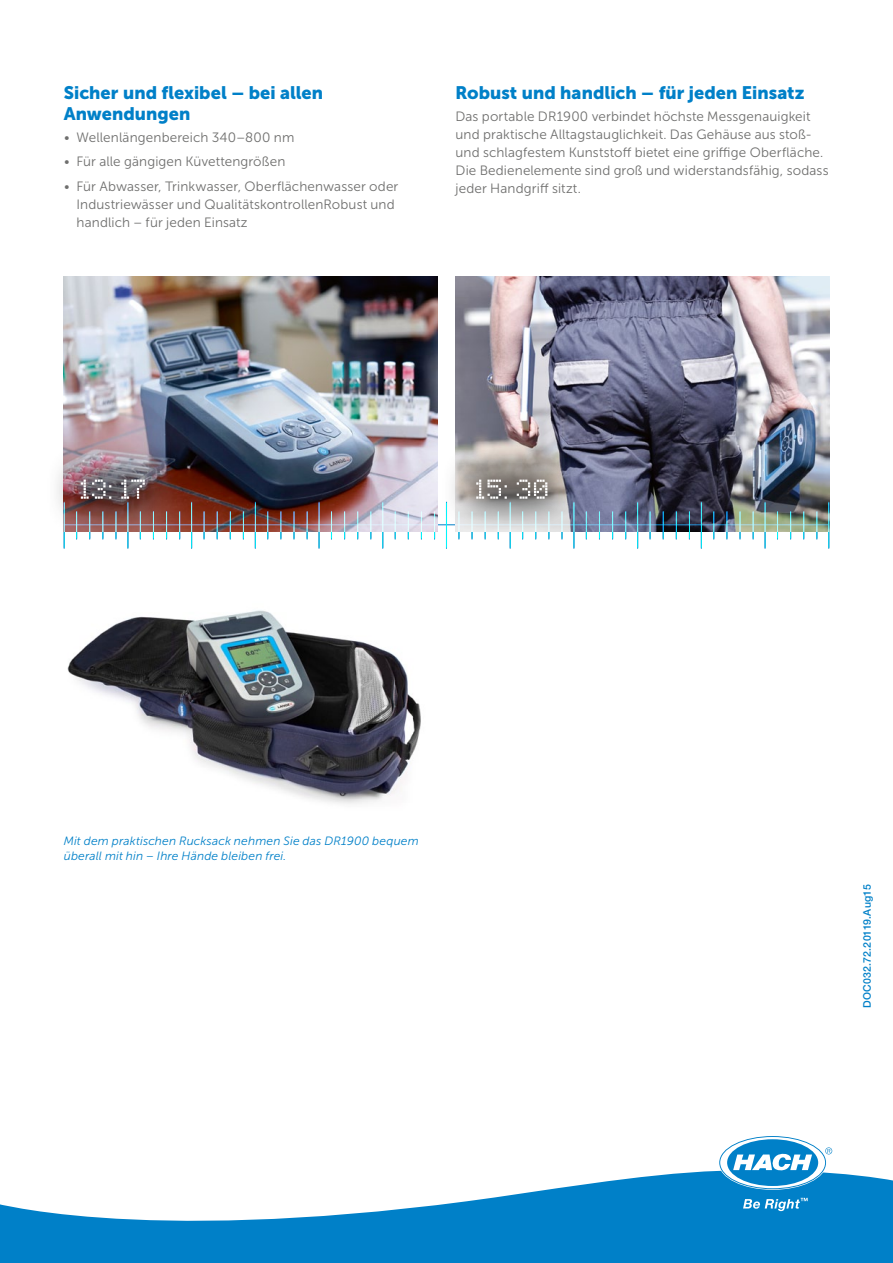
<style>
.page{position:relative;width:893px;height:1263px;background:#fff}
.page>*{position:absolute;margin:0;border:0;box-sizing:border-box;transform-origin:0 0}
.t1{font:18px/21px "Museo Sans Cyrl 900";color:#0080c8}
.t2{font:13.5px/18px "Museo Sans Cyrl 300";letter-spacing:.01em;color:#6f6f6e}
.t3{font:italic 12px/15px "Museo Sans Cyrl 300";letter-spacing:.015em;color:#0080c8}
.t4{font:500 10.5px "Helvetica Neue LTW1 G";letter-spacing:.015em;color:#0080c8}
</style>
<div class="page">
<svg style="left:0;top:1170px;width:893px;height:93px;fill:#0080c8"></svg>
<svg style="left:720px;top:1137px;width:112px;height:51px"></svg>
<svg style="left:743px;top:1198px;width:65px;height:13px"></svg>
<img style="left:64px;top:276px;width:373px;height:255px">
<img style="left:455px;top:276px;width:374px;height:255px">
<div style="left:45px;top:443px;width:135px;height:93px;background:#000;opacity:.8"></div>
<svg style="left:81px;top:480px;width:30px;height:19px"></svg>
<svg style="left:121px;top:480px;width:24px;height:19px"></svg>
<div style="left:440px;top:443px;width:144px;height:93px;background:#000;opacity:.8"></div>
<svg style="left:476px;top:480px;width:31px;height:19px"></svg>
<svg style="left:517px;top:480px;width:30px;height:19px"></svg>
<hr style="left:64px;top:502px;width:1px;height:46px;background:#0080c8">
<hr style="left:128px;top:502px;width:1px;height:46px;background:#0080c8">
<hr style="left:191px;top:502px;width:1px;height:46px;background:#0080c8">
<hr style="left:255px;top:502px;width:1px;height:46px;background:#0080c8">
<hr style="left:319px;top:502px;width:1px;height:46px;background:#0080c8">
<hr style="left:382px;top:502px;width:1px;height:46px;background:#0080c8">
<hr style="left:446px;top:502px;width:1px;height:46px;background:#0080c8">
<hr style="left:510px;top:502px;width:1px;height:46px;background:#0080c8">
<hr style="left:574px;top:502px;width:1px;height:46px;background:#0080c8">
<hr style="left:637px;top:502px;width:1px;height:46px;background:#0080c8">
<hr style="left:701px;top:502px;width:1px;height:46px;background:#0080c8">
<hr style="left:765px;top:502px;width:1px;height:46px;background:#0080c8">
<hr style="left:828px;top:502px;width:1px;height:46px;background:#0080c8">
<hr style="left:64px;top:503px;width:1px;height:46px;background:#0080c8">
<svg style="left:76px;top:511px;width:1px;height:28px"></svg>
<svg style="left:89px;top:511px;width:1px;height:28px"></svg>
<svg style="left:102px;top:511px;width:2px;height:28px"></svg>
<svg style="left:116px;top:511px;width:1px;height:28px"></svg>
<hr style="left:127px;top:503px;width:1px;height:46px;background:#0080c8">
<svg style="left:140px;top:511px;width:1px;height:28px"></svg>
<svg style="left:153px;top:511px;width:1px;height:28px"></svg>
<svg style="left:166px;top:511px;width:1px;height:28px"></svg>
<svg style="left:179px;top:511px;width:1px;height:28px"></svg>
<hr style="left:191px;top:503px;width:1px;height:46px;background:#0080c8">
<svg style="left:204px;top:511px;width:1px;height:28px"></svg>
<svg style="left:217px;top:511px;width:1px;height:28px"></svg>
<svg style="left:230px;top:511px;width:1px;height:28px"></svg>
<svg style="left:243px;top:511px;width:1px;height:28px"></svg>
<hr style="left:255px;top:503px;width:1px;height:46px;background:#0080c8">
<svg style="left:267px;top:511px;width:1px;height:28px"></svg>
<svg style="left:280px;top:511px;width:2px;height:28px"></svg>
<svg style="left:294px;top:511px;width:1px;height:28px"></svg>
<svg style="left:307px;top:511px;width:1px;height:28px"></svg>
<hr style="left:319px;top:503px;width:1px;height:46px;background:#0080c8">
<svg style="left:331px;top:511px;width:1px;height:28px"></svg>
<svg style="left:344px;top:511px;width:1px;height:28px"></svg>
<svg style="left:357px;top:511px;width:1px;height:28px"></svg>
<svg style="left:370px;top:511px;width:1px;height:28px"></svg>
<hr style="left:382px;top:503px;width:1px;height:46px;background:#0080c8">
<svg style="left:395px;top:511px;width:1px;height:28px"></svg>
<svg style="left:408px;top:511px;width:1px;height:28px"></svg>
<svg style="left:421px;top:511px;width:1px;height:28px"></svg>
<svg style="left:434px;top:511px;width:1px;height:28px"></svg>
<hr style="left:446px;top:503px;width:1px;height:46px;background:#0080c8">
<svg style="left:458px;top:511px;width:2px;height:28px"></svg>
<svg style="left:472px;top:511px;width:1px;height:28px"></svg>
<svg style="left:485px;top:511px;width:1px;height:28px"></svg>
<svg style="left:498px;top:511px;width:1px;height:28px"></svg>
<hr style="left:510px;top:503px;width:1px;height:46px;background:#0080c8">
<svg style="left:522px;top:511px;width:1px;height:28px"></svg>
<svg style="left:535px;top:511px;width:1px;height:28px"></svg>
<svg style="left:548px;top:511px;width:1px;height:28px"></svg>
<svg style="left:562px;top:511px;width:1px;height:28px"></svg>
<hr style="left:573px;top:503px;width:1px;height:46px;background:#0080c8">
<svg style="left:586px;top:511px;width:1px;height:28px"></svg>
<svg style="left:599px;top:511px;width:1px;height:28px"></svg>
<svg style="left:612px;top:511px;width:1px;height:28px"></svg>
<svg style="left:625px;top:511px;width:1px;height:28px"></svg>
<hr style="left:637px;top:503px;width:1px;height:46px;background:#0080c8">
<svg style="left:650px;top:511px;width:1px;height:28px"></svg>
<svg style="left:663px;top:511px;width:1px;height:28px"></svg>
<svg style="left:676px;top:511px;width:1px;height:28px"></svg>
<svg style="left:689px;top:511px;width:1px;height:28px"></svg>
<hr style="left:701px;top:503px;width:1px;height:46px;background:#0080c8">
<svg style="left:713px;top:511px;width:1px;height:28px"></svg>
<svg style="left:726px;top:511px;width:2px;height:28px"></svg>
<svg style="left:740px;top:511px;width:1px;height:28px"></svg>
<svg style="left:753px;top:511px;width:1px;height:28px"></svg>
<hr style="left:765px;top:503px;width:1px;height:46px;background:#0080c8">
<svg style="left:777px;top:511px;width:1px;height:28px"></svg>
<svg style="left:790px;top:511px;width:1px;height:28px"></svg>
<svg style="left:803px;top:511px;width:1px;height:28px"></svg>
<svg style="left:816px;top:511px;width:1px;height:28px"></svg>
<hr style="left:828px;top:503px;width:1px;height:46px;background:#0080c8">
<hr style="left:64px;top:524px;width:764px;height:1px;background:#0080c8">
<img style="left:67px;top:610px;width:354px;height:194px">
<h1 class="t1" style="left:64px;top:82px;width:261px">Sicher und flexibel – bei allen<br>Anwendungen</h1>
<p class="t2" style="left:64px;top:129px;width:232px">• Wellenlängenbereich 340 – 800 nm</p>
<p class="t2" style="left:64px;top:153px;width:223px">• Für alle gängigen Küvettengrößen</p>
<p class="t2" style="left:77px;top:177px;width:323px;text-indent:-13px">• Für Abwasser, Trinkwasser, Oberflächenwasser oder<br>Industriewässer und QualitätskontrollenRobust und handlich – für jeden Einsatz</p>
<h1 class="t1" style="left:455px;top:82px;width:351px">Robust und handlich – für jeden Einsatz</h1>
<p class="t2" style="left:455px;top:108px;width:375px">Das portable DR1900 verbindet höchste Messgenauigkeit und praktische Alltagstauglichkeit. Das Gehäuse aus stoß&shy;und schlagfestem Kunststoff bietet eine griffige Oberfläche.<br>Die Bedienelemente sind groß und widerstandsfähig, sodass jeder Handgriff sitzt.</p>
<p class="t3" style="left:64px;top:834px;width:356px">Mit dem praktischen Rucksack nehmen Sie das DR1900 bequem überall mit hin – Ihre Hände bleiben frei.</p>
<p class="t4" style="left:861px;top:1008px;width:125px;rotate:-90deg">DOC032.72.20119.Aug15</p>
</div>
